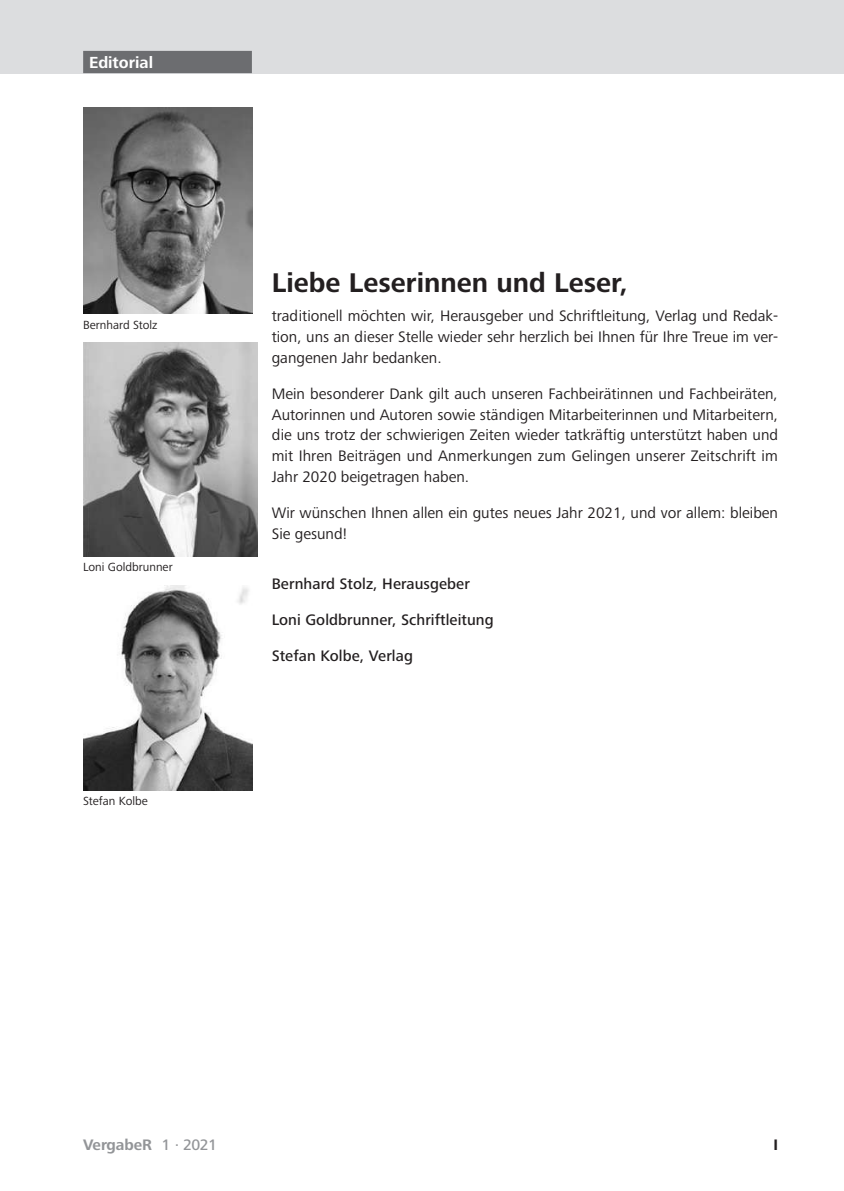
<style>
.page{position:relative;width:844px;height:1191px;background:#fff}
.page>*{position:absolute;margin:0;border:0;box-sizing:border-box;transform-origin:0 0}
.t1{font:700 28px "Frutiger Next Pro";color:#231f20}
.t2{font:700 16.62px "Frutiger Next LT";color:#fff}
.t3{font:15.75px/20.8px "Frutiger Next Pro";color:#231f20;text-align:justify}
.t4{font:500 15.75px "Frutiger Next Pro";letter-spacing:.005em;color:#231f20}
.t5{font:700 15.75px "Frutiger Next LT";letter-spacing:-.005em;color:#939598}
.t6{font:700 15.75px "Frutiger Next LT";color:#231f20}
.t7{font:12.25px "Frutiger Next Pro";color:#231f20}
.s1{font-weight:500}
</style>
<div class="page">
<div style="left:0;top:0;width:843px;height:73px;background:#dcdddf"></div>
<div style="left:83px;top:51px;width:169px;height:22px;background:#6c6d70"></div>
<img style="left:83px;top:108px;width:169px;height:205px">
<img style="left:83px;top:585px;width:169px;height:206px">
<img style="left:83px;top:343px;width:174px;height:213px">
<p class="t2" style="left:89px;top:53px;width:65px">Editorial</p>
<p class="t7" style="left:83px;top:318px;width:76px">Bernhard Stolz</p>
<p class="t7" style="left:83px;top:559px;width:91px">Loni Goldbrunner</p>
<p class="t7" style="left:83px;top:793px;width:66px">Stefan Kolbe</p>
<h1 class="t1" style="left:272px;top:267px;width:358px">Liebe Leserinnen und Leser,</h1>
<p class="t3" style="left:272px;top:306px;width:508px">traditionell möchten wir, Herausgeber und Schriftleitung, Verlag und Redak&shy;tion, uns an dieser Stelle wieder sehr herzlich bei Ihnen für Ihre Treue im ver&shy;gangenen Jahr bedanken.</p>
<p class="t3" style="left:272px;top:383px;width:508px">Mein besonderer Dank gilt auch unseren Fachbeirätinnen und Fachbeiräten, Autorinnen und Autoren sowie ständigen Mitarbeiterinnen und Mitarbeitern, die uns trotz der schwierigen Zeiten wieder tatkräftig unterstützt haben und mit Ihren Beiträgen und Anmerkungen zum Gelingen unserer Zeitschrift im Jahr 2020 beigetragen haben.</p>
<p class="t3" style="left:272px;top:502px;width:508px">Wir wünschen Ihnen allen ein gutes neues Jahr 2021, und vor allem: bleiben<br>Sie gesund!</p>
<p class="t4" style="left:272px;top:575px;width:200px">Bernhard Stolz, Herausgeber</p>
<p class="t4" style="left:272px;top:611px;width:223px">Loni Goldbrunner, Schriftleitung</p>
<p class="t4" style="left:272px;top:646px;width:143px">Stefan Kolbe, Verlag</p>
<p class="t5" style="left:83px;top:1136px;width:135px">VergabeR <span class="s1">1 · 2021</span></p>
<p class="t6" style="left:773px;top:1136px;width:6px">I</p>
</div>
